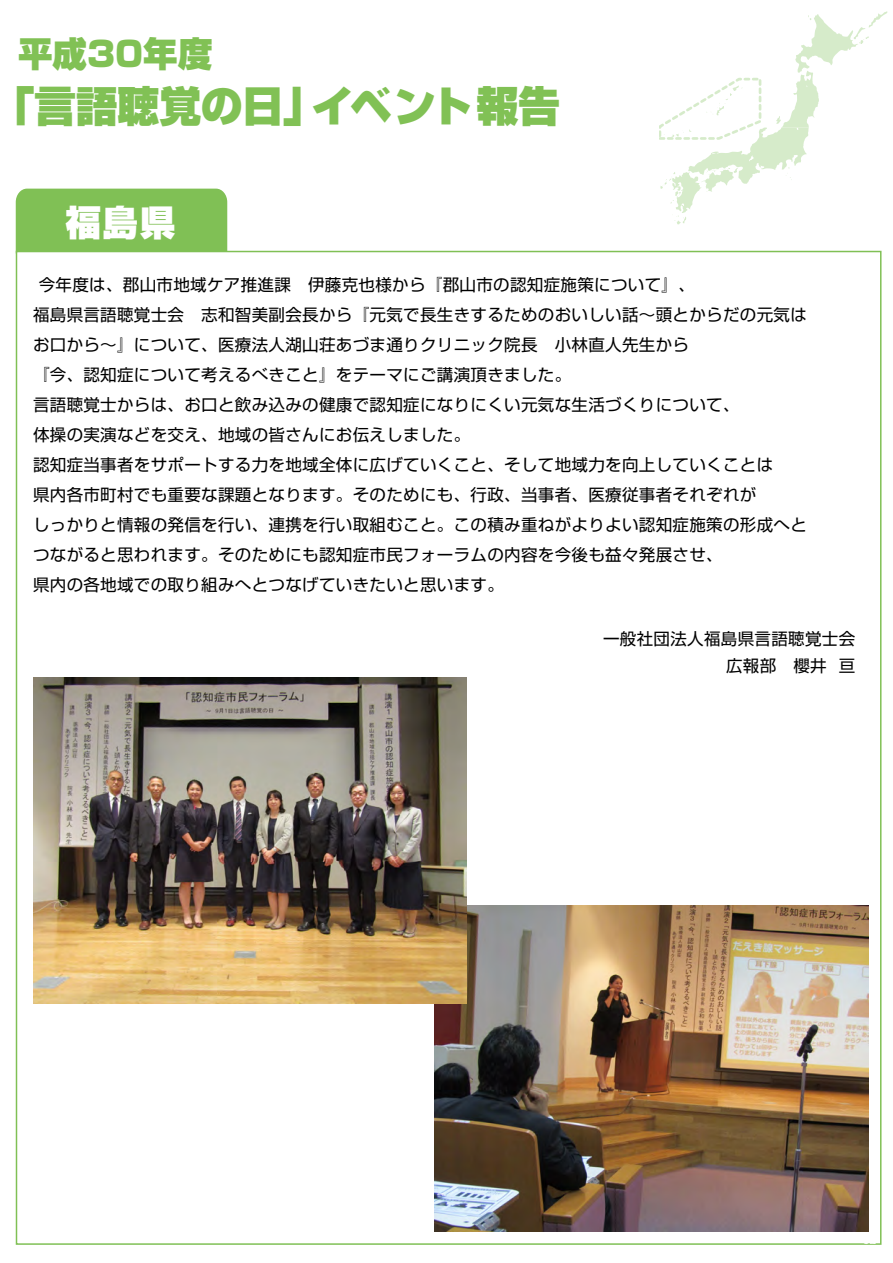
<style>
.page{position:relative;width:893px;height:1263px;background:#fff}
.page>*{position:absolute;margin:0;border:0;box-sizing:border-box;transform-origin:0 0}
.t1{font:900 42px "Shin Go Pro";letter-spacing:-.01em;color:#81c155}
.t2{font:900 35.25px "Shin Go Pro";color:#fff}
.t3{font:900 34.5px "Shin Go Pro";color:#81c155}
.t4{font:16.5px/30px "Shin Go Pro";letter-spacing:.02em;color:#000}
.t5{font:10.65px "Hira Kaku Pro W3";color:#fff}
</style>
<div class="page">
<svg style="left:659px;top:11px;width:228px;height:213px"></svg>
<div style="left:15px;top:188px;width:213px;height:78px;background:#80c055"></div>
<div style="left:16px;top:251px;width:865px;height:994px;background:#fff;border:2px solid #80c055"></div>
<img style="left:435px;top:906px;width:434px;height:325px">
<img style="left:33px;top:678px;width:434px;height:325px">
<h3 class="t3" style="left:18px;top:26px;width:196px">平成30年度</h3>
<h1 class="t1" style="left:-8px;top:73px;width:569px">「言語聴覚の日」イベント報告</h1>
<h2 class="t2" style="left:66px;top:194px;width:111px">福島県</h2>
<p class="t4" style="left:33px;top:268px;width:775px;text-indent:6px">今年度は、郡山市地域ケア推進課　伊藤克也様から『郡山市の認知症施策について』、<br>福島県言語聴覚士会　志和智美副会長から『元気で長生きするためのおいしい話～頭とからだの元気はお口から～』について、医療法人湖山荘あづま通りクリニック院長　小林直人先生から<br>『今、認知症について考えるべきこと』をテーマにご講演頂きました。<br>言語聴覚士からは、お口と飲み込みの健康で認知症になりにくい元気な生活づくりについて、<br>体操の実演などを交え、地域の皆さんにお伝えしました。<br>認知症当事者をサポートする力を地域全体に広げていくこと、そして地域力を向上していくことは<br>県内各市町村でも重要な課題となります。そのためにも、行政、当事者、医療従事者それぞれが<br>しっかりと情報の発信を行い、連携を行い取組むこと。この積み重ねがよりよい認知症施策の形成へとつながると思われます。そのためにも認知症市民フォーラムの内容を今後も益々発展させ、<br>県内の各地域での取り組みへとつなげていきたいと思います。</p>
<p class="t4" style="left:603px;top:623px;width:254px;line-height:27px;text-align:right">一般社団法人福島県言語聴覚士会広報部　櫻井 亘</p>
<p class="t5" style="left:863px;top:1230px;width:15px">12</p>
<p class="t5" style="left:863px;top:1230px;width:15px">04</p>
</div>
